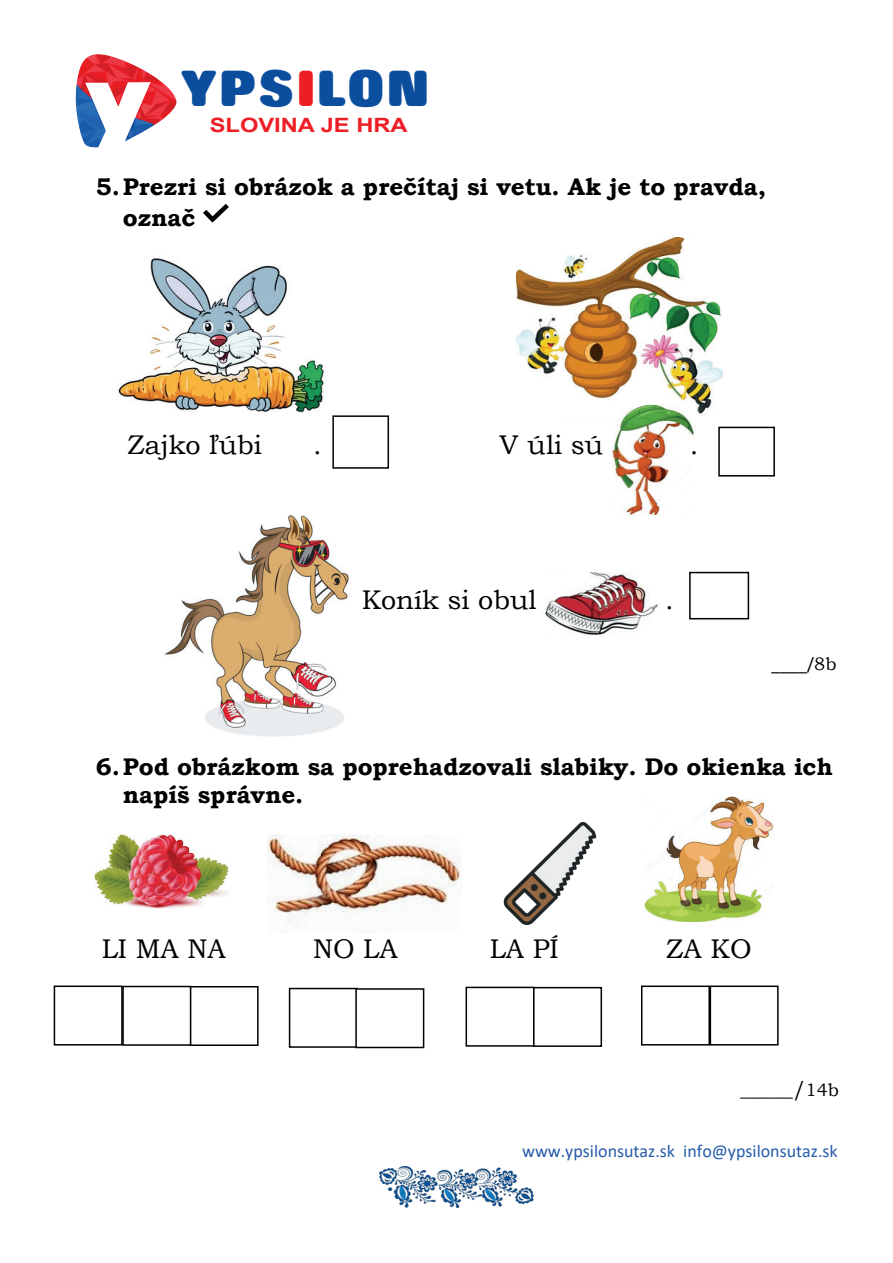
<style>
.page{position:relative;width:893px;height:1263px;background:#fff}
.page>*{position:absolute;margin:0;border:0;box-sizing:border-box;transform-origin:0 0}
.t1{font:44.55px "OPTI Rolling Extra Bold No One";letter-spacing:.05em;color:#0c4e9e;scale:1.05 1}
.t2{font:27px "Bookman Old Style";color:#000101}
.t3{font:700 24.15px/30.3px "Bookman Old Style";letter-spacing:-.005em;color:#000101}
.t4{font:700 20.85px "Bookman Old Style";color:#000101}
.t5{font:700 19.65px "Arial";color:#ee1e25;scale:1.2 1}
.t6{font:18px "Calibri";color:#255dab}
.t7{font:18px "Calibri";color:#000101}
.s1{color:#ee1e25}
.s2{font-family:"Bookman Old Style"}
.s3{font-weight:400}
.s4{font-weight:400;font-size:18px}
.s5{color:#275aa8}
</style>
<div class="page">
<img style="left:380px;top:1167px;width:154px;height:40px">
<img style="left:517px;top:237px;width:205px;height:177px">
<img style="left:118px;top:258px;width:207px;height:155px">
<img style="left:164px;top:515px;width:185px;height:222px">
<div style="left:332px;top:415px;width:57px;height:54px;border:2px solid #000101"></div>
<div style="left:718px;top:427px;width:57px;height:49px;border:2px solid #000101"></div>
<div style="left:689px;top:572px;width:60px;height:47px;border:2px solid #000101"></div>
<img style="left:95px;top:835px;width:134px;height:73px">
<img style="left:503px;top:822px;width:94px;height:103px">
<img style="left:645px;top:796px;width:128px;height:125px">
<img style="left:291px;top:390px;width:1px;height:97px">
<svg style="left:291px;top:468px;width:1px;height:19px"></svg>
<img style="left:612px;top:405px;width:82px;height:110px">
<img style="left:546px;top:573px;width:113px;height:62px">
<img style="left:268px;top:834px;width:193px;height:92px">
<svg style="left:203px;top:203px;width:25px;height:20px"></svg>
<div style="left:190px;top:986px;width:69px;height:60px;border:2px solid #000101"></div>
<div style="left:122px;top:986px;width:69px;height:60px;border:2px solid #000101"></div>
<div style="left:54px;top:985px;width:69px;height:60px;border:2px solid #000101"></div>
<div style="left:289px;top:988px;width:69px;height:60px;border:2px solid #000101"></div>
<div style="left:355px;top:988px;width:69px;height:60px;border:2px solid #000101"></div>
<div style="left:466px;top:987px;width:69px;height:60px;border:2px solid #000101"></div>
<div style="left:533px;top:987px;width:69px;height:60px;border:2px solid #000101"></div>
<div style="left:641px;top:985px;width:69px;height:60px;border:2px solid #000101"></div>
<div style="left:710px;top:985px;width:69px;height:60px;border:2px solid #000101"></div>
<img style="left:75px;top:54px;width:102px;height:94px">
<h1 class="t1" style="left:180px;top:54px;width:238px">YPS<span class="s1">I</span>LON</h1>
<p class="t5" style="left:210px;top:111px;width:166px">SLOVINA JE HRA</p>
<p class="t3" style="left:123px;top:172px;width:644px;text-indent:-27px">5.Prezri si obrázok a prečítaj si vetu. Ak je to pravda, označ</p>
<p class="t2" style="left:128px;top:427px;width:136px">Zajko ľúbi</p>
<p class="t2" style="left:313px;top:427px;width:10px">.</p>
<p class="t2" style="left:500px;top:427px;width:105px">V úli sú</p>
<p class="t2" style="left:362px;top:582px;width:176px">Koník si obul</p>
<p class="t2" style="left:690px;top:427px;width:10px">.</p>
<p class="t2" style="left:665px;top:582px;width:10px">.</p>
<p class="t7" style="left:771px;top:652px;width:67px">____/<span class="s2">8b</span></p>
<p class="t3" style="left:123px;top:752px;width:711px;line-height:28px;text-indent:-27px">6.Pod obrázkom sa poprehadzovali slabiky. Do okienka ich napíš správne.</p>
<p class="t2" style="left:102px;top:931px;width:126px">LI MA NA</p>
<p class="t2" style="left:313px;top:931px;width:86px">NO LA</p>
<p class="t2" style="left:490px;top:931px;width:71px">LA PÍ</p>
<p class="t2" style="left:666px;top:931px;width:87px">ZA KO</p>
<p class="t4" style="left:740px;top:1074px;width:100px">_____<span class="s3">/</span><span class="s4">14b</span></p>
<p class="t6" style="left:522px;top:1138px;width:317px"><span class="s5">www.ypsilonsutaz.sk</span> info@ypsilonsutaz.sk</p>
</div>
